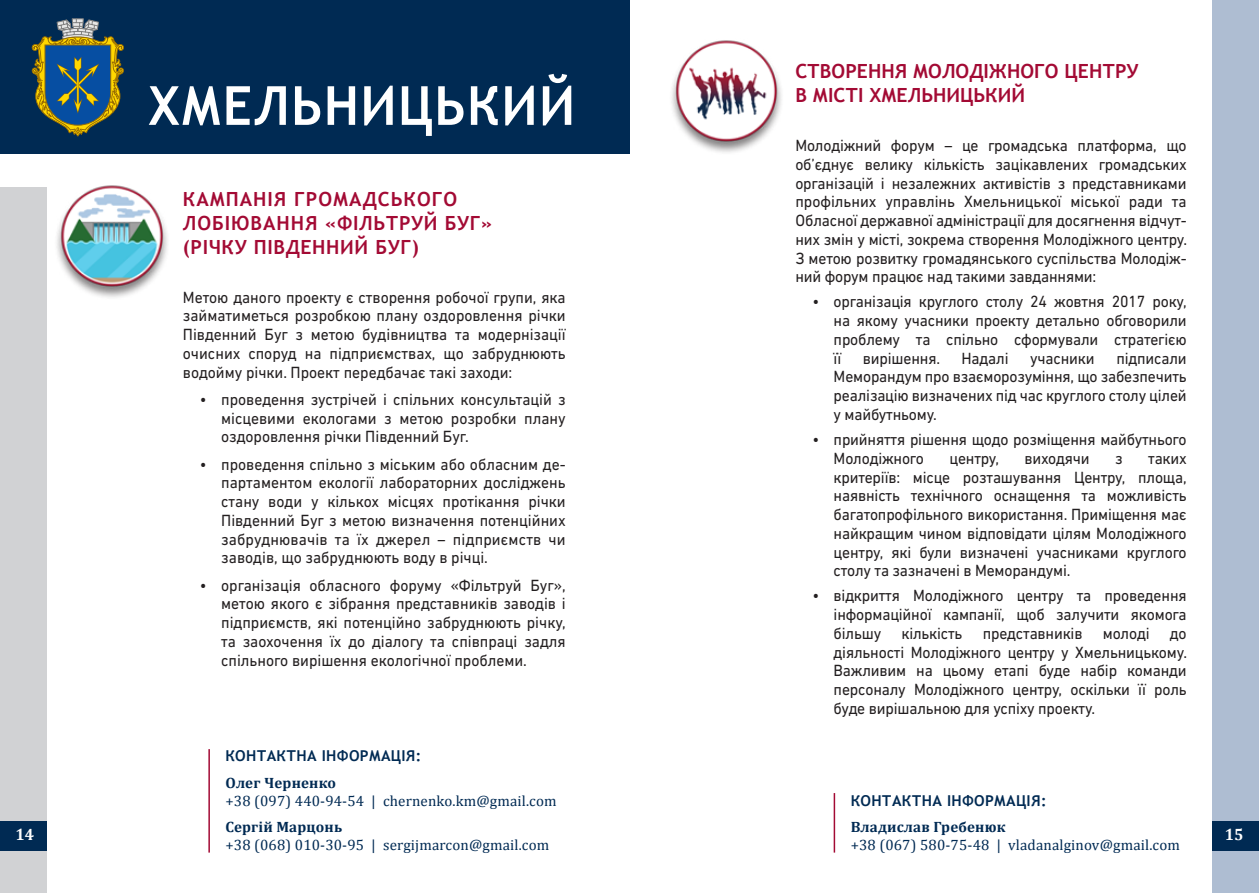
<style>
.page{position:relative;width:1259px;height:893px;background:#fff}
.page>*{position:absolute;margin:0;border:0;box-sizing:border-box;transform-origin:0 0}
.golava-1{font:700 54px "Trebuchet MS";letter-spacing:.03em;color:#fff;scale:.95 1}
.Стиль_абзаца_1{font:700 19.5px/24px "Trebuchet MS";letter-spacing:.05em;color:#a30a34}
.Стиль_абзаца_1-2{font:700 19.5px/24px "Trebuchet MS";color:#a30a34}
.text-1{font:16.5px/18.8px "DIN Next W1 G";letter-spacing:-.01em;color:#231f20;text-align:justify;scale:.95 1}
.t1{font:700 16.5px "Cambria";color:#fff;scale:.95 1}
.kontakt{font:15px/18px "Cambria";letter-spacing:.01em;color:#002a53}
.kontakt-2{font:700 15px "Trebuchet MS";letter-spacing:.02em;color:#002a53}
.s1{font-weight:700}
</style>
<div class="page">
<div style="left:0;top:0;width:629px;height:153px;background:#002a53"></div>
<svg style="left:32px;top:19px;width:92px;height:117px"></svg>
<hr style="left:208px;top:749px;width:2px;height:104px;background:#a30a34">
<hr style="left:833px;top:793px;width:2px;height:60px;background:#a30a34">
<img style="left:671px;top:40px;width:111px;height:113px">
<img style="left:56px;top:185px;width:112px;height:113px">
<div style="left:0;top:187px;width:47px;height:706px;background:#d1d2d4"></div>
<div style="left:1212px;top:0;width:47px;height:893px;background:#aebdd2"></div>
<div style="left:0;top:821px;width:47px;height:29px;background:#002a53"></div>
<div style="left:1212px;top:821px;width:47px;height:29px;background:#002a53"></div>
<p class="golava-1" style="left:148px;top:72px;width:451px">ХМЕЛЬНИЦЬКИЙ</p>
<p class="Стиль_абзаца_1" style="left:183px;top:187px;width:311px">КАМПАНІЯ ГРОМАДСЬКОГО<br>ЛОБІЮВАННЯ «ФІЛЬТРУЙ БУГ» (РІЧКУ ПІВДЕННИЙ БУГ)</p>
<p class="text-1" style="left:183px;top:287px;width:404px">Метою даного проекту є створення робочої групи, яка займатиметься розробкою плану оздоровлення річки Південний Буг з метою будівництва та модернізації очисних споруд на підприємствах, що забруднюють водойму річки. Проект передбачає такі заходи:</p>
<p class="text-1" style="left:221px;top:390px;width:364px;text-indent:-21px">• проведення зустрічей і спільних консультацій з місцевими екологами з метою розробки плану оздоровлення річки Південний Буг.</p>
<p class="text-1" style="left:221px;top:454px;width:364px;text-indent:-21px">• проведення спільно з міським або обласним де&shy;партаментом екології лабораторних досліджень стану води у кількох місцях протікання річки Південний Буг з метою визначення потенційних забруднювачів та їх джерел – підприємств чи заводів, що забруднюють воду в річці.</p>
<p class="text-1" style="left:221px;top:575px;width:364px;text-indent:-21px">• організація обласного форуму «Фільтруй Буг», метою якого є зібрання представників заводів і підприємств, які потенційно забруднюють річку, та заохочення їх до діалогу та співпраці задля спільного вирішення екологічної проблеми.</p>
<p class="Стиль_абзаца_1-2" style="left:795px;top:59px;width:345px">СТВОРЕННЯ МОЛОДІЖНОГО ЦЕНТРУ<br>В МІСТІ ХМЕЛЬНИЦЬКИЙ</p>
<p class="text-1" style="left:795px;top:136px;width:414px">Молодіжний форум – це громадська платформа, що об’єднує велику кількість зацікавлених громадських організацій і незалежних активістів з представниками профільних управлінь Хмельницької міської ради та Обласної державної адміністрації для досягнення відчут&shy;них змін у місті, зокрема створення Молодіжного центру.<br>З метою розвитку громадянського суспільства Молодіж&shy;ний форум працює над такими завданнями:</p>
<p class="text-1" style="left:833px;top:292px;width:373px;text-indent:-21px">• організація круглого столу 24 жовтня 2017 року, на якому учасники проекту детально обговорили проблему та спільно сформували стратегією її</p>
<p class="text-1" style="left:833px;top:348px;width:373px;text-indent:283px">підписали Меморандум про взаєморозуміння, що забезпечить реалізацію визначених під час круглого столу цілей у майбутньому.</p>
<p class="text-1" style="left:833px;top:430px;width:373px;text-indent:-21px">• прийняття рішення щодо розміщення майбутнього<br>Молодіжного</p>
<p class="text-1" style="left:863px;top:348px;width:83px">вирішення.</p>
<p class="text-1" style="left:961px;top:348px;width:51px">Надалі</p>
<p class="text-1" style="left:1030px;top:348px;width:69px">учасники</p>
<p class="text-1" style="left:833px;top:449px;width:373px;text-indent:314px">таких критеріїв: місце розташування Центру, площа, наявність технічного оснащення та можливість багатопрофільного використання. Приміщення має найкращим чином відповідати цілям Молодіжного центру, які були визначені учасниками круглого столу та зазначені в Меморандумі.</p>
<p class="text-1" style="left:833px;top:586px;width:373px;text-indent:-21px">• відкриття Молодіжного центру та проведення інформаційної кампанії, щоб залучити якомога більшу кількість представників молоді до діяльності Молодіжного центру у Хмельницькому.<br>Важливим на цьому етапі буде набір команди персоналу Молодіжного центру, оскільки її роль буде вирішальною для успіху проекту.</p>
<p class="text-1" style="left:949px;top:449px;width:54px">центру,</p>
<p class="text-1" style="left:1024px;top:449px;width:70px">виходячи</p>
<p class="text-1" style="left:1115px;top:449px;width:9px">з</p>
<p class="kontakt-2" style="left:225px;top:747px;width:197px">КОНТАКТНА ІНФОРМАЦІЯ:</p>
<p class="kontakt" style="left:225px;top:774px;width:333px"><span class="s1">Олег Черненко<br></span>+38 (097) 440-94-54 | chernenko.km@gmail.com</p>
<p class="kontakt" style="left:225px;top:818px;width:325px"><span class="s1">Сергій Марцонь<br></span>+38 (068) 010-30-95 | sergijmarcon@gmail.com</p>
<p class="kontakt-2" style="left:850px;top:791px;width:197px">КОНТАКТНА ІНФОРМАЦІЯ:</p>
<p class="kontakt" style="left:850px;top:818px;width:331px"><span class="s1">Владислав Гребенюк<br></span>+38 (067) 580-75-48 | vladanalginov@gmail.com</p>
<p class="t1" style="left:16px;top:823px;width:21px">14</p>
<p class="t1" style="left:1225px;top:823px;width:21px">15</p>
</div>
